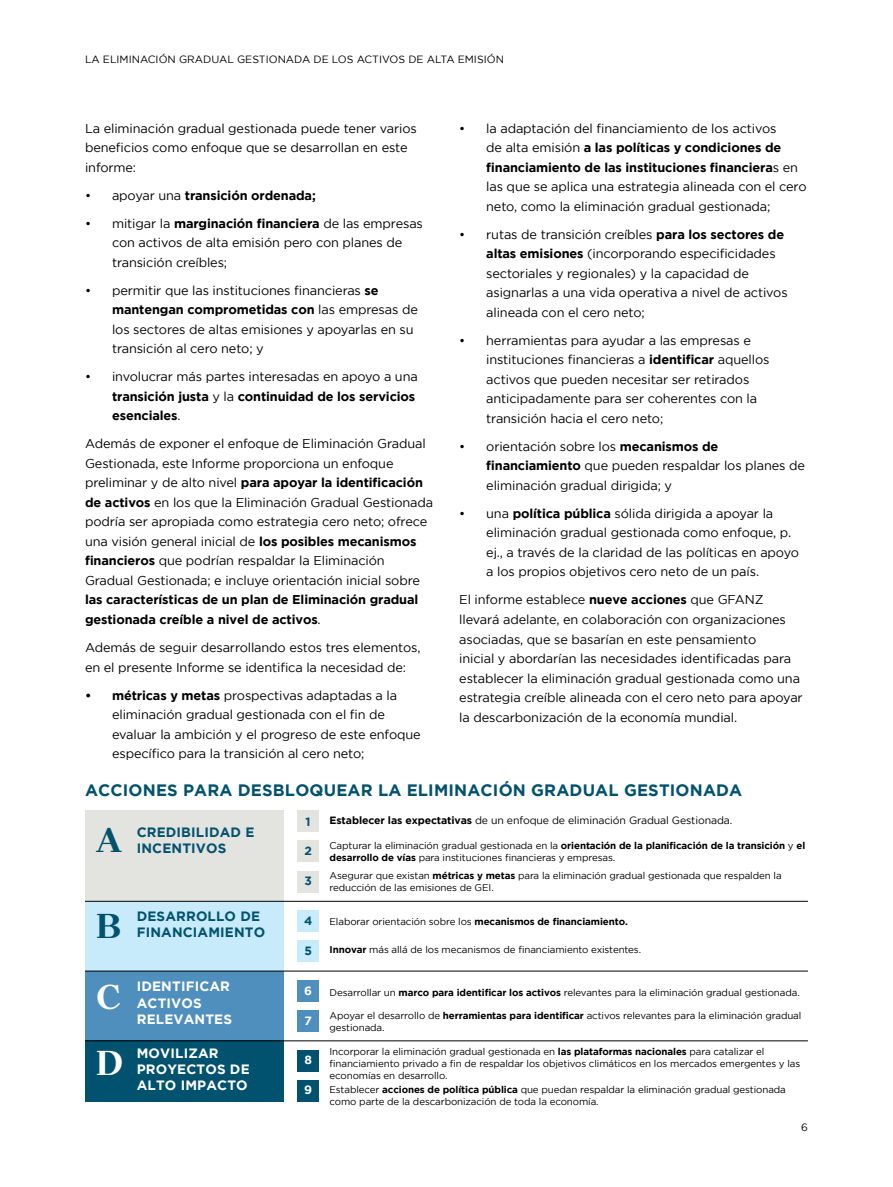
<style>
.page{position:relative;width:893px;height:1187px;background:#fff}
.page>*{position:absolute;margin:0;border:0;box-sizing:border-box;transform-origin:0 0}
.titulo{font:700 36px "Brygada 1918";color:#02526e}
.titulo-2{font:700 36px "Brygada 1918";color:#fff}
.SUBTÍTULO{font:700 16.5px "Gotham";letter-spacing:.01em;color:#02526e}
.SUBTÍTULO-2{font:700 13.5px/16.2px "Gotham";letter-spacing:.01em;color:#fff}
.SUBTÍTULO-3{font:700 13.5px/16.2px "Gotham";letter-spacing:.01em;color:#02526e}
.texto_corrido_9{font:12.75px/19.5px "Gotham";letter-spacing:-.01em;color:#000}
.t1{font:700 12.75px/19.5px "Gotham";letter-spacing:-.01em;color:#000}
.SUBTÍTULO-4{font:700 12px "Gotham";color:#02526e}
.SUBTÍTULO-5{font:700 12px "Gotham";color:#fff}
.texto_corrido_9-2{font:10.5px "Gotham";letter-spacing:-.01em;color:#000}
.texto_corrido_9-3{font:9.75px/11.7px "Gotham";letter-spacing:-.01em;color:#000}
.s1{font-weight:400}
.s2{font-weight:700}
</style>
<div class="page">
<div style="left:297px;top:809px;width:22px;height:22px;background:#e3e3e0"></div>
<div style="left:85px;top:809px;width:199px;height:92px;background:#e3e3e0"></div>
<div style="left:85px;top:901px;width:199px;height:70px;background:#c7ebfa"></div>
<div style="left:85px;top:971px;width:199px;height:69px;background:#4f8fbd"></div>
<div style="left:85px;top:1040px;width:199px;height:61px;background:#00526e"></div>
<div style="left:297px;top:840px;width:22px;height:22px;background:#e3e3e0"></div>
<div style="left:297px;top:940px;width:22px;height:22px;background:#c7ebfa"></div>
<div style="left:297px;top:1010px;width:22px;height:22px;background:#4f8fbd"></div>
<div style="left:297px;top:1079px;width:22px;height:22px;background:#00526e"></div>
<div style="left:297px;top:909px;width:22px;height:22px;background:#c7ebfa"></div>
<div style="left:297px;top:979px;width:22px;height:22px;background:#4f8fbd"></div>
<div style="left:297px;top:1049px;width:22px;height:22px;background:#00526e"></div>
<div style="left:297px;top:870px;width:22px;height:22px;background:#e3e3e0"></div>
<hr style="left:85px;top:901px;width:723px;height:1px;background:#000">
<hr style="left:85px;top:970px;width:723px;height:1px;background:#000">
<hr style="left:85px;top:1040px;width:723px;height:1px;background:#000">
<p class="texto_corrido_9-2" style="left:85px;top:53px;width:420px">LA ELIMINACIÓN GRADUAL GESTIONADA DE LOS ACTIVOS DE ALTA EMISIÓN</p>
<p class="texto_corrido_9" style="left:85px;top:118px;width:333px">La eliminación gradual gestionada puede tener varios beneficios como enfoque que se desarrollan en este informe:</p>
<p class="t1" style="left:85px;top:185px;width:232px"><span class="s1">• apoyar una</span> transición ordenada;</p>
<p class="texto_corrido_9" style="left:112px;top:213px;width:312px;text-indent:-27px">• mitigar la <span class="s2">marginación financiera</span> de las empresas con activos de alta emisión pero con planes de transición creíbles;</p>
<p class="texto_corrido_9" style="left:112px;top:280px;width:307px;text-indent:-27px">• permitir que las instituciones financieras <span class="s2">se mantengan comprometidas con</span> las empresas de los sectores de altas emisiones y apoyarlas en su transición al cero neto; y</p>
<p class="t1" style="left:112px;top:367px;width:307px;text-indent:-27px"><span class="s1">• involucrar más partes interesadas en apoyo a una </span>transición justa <span class="s1">y la</span> continuidad de los servicios esenciales<span class="s1">.</span></p>
<p class="texto_corrido_9" style="left:85px;top:434px;width:350px">Además de exponer el enfoque de Eliminación Gradual Gestionada, este Informe proporciona un enfoque preliminar y de alto nivel <span class="s2">para apoyar la identificación de activos</span> en los que la Eliminación Gradual Gestionada podría ser apropiada como estrategia cero neto; ofrece una visión general inicial de <span class="s2">los posibles mecanismos financieros</span> que podrían respaldar la Eliminación Gradual Gestionada; e incluye orientación inicial sobre <span class="s2">las características de un plan de Eliminación gradual gestionada creíble a nivel de activos</span>.</p>
<p class="texto_corrido_9" style="left:85px;top:637px;width:337px">Además de seguir desarrollando estos tres elementos, en el presente Informe se identifica la necesidad de:</p>
<p class="texto_corrido_9" style="left:112px;top:685px;width:310px;text-indent:-27px"><span class="s2">• métricas y metas</span> prospectivas adaptadas a la eliminación gradual gestionada con el fin de evaluar la ambición y el progreso de este enfoque específico para la transición al cero neto;</p>
<p class="texto_corrido_9" style="left:486px;top:118px;width:322px;text-indent:-27px">• la adaptación del financiamiento de los activos<br>de alta emisión <span class="s2">a las políticas y condiciones de financiamiento de las instituciones financiera</span>s en las que se aplica una estrategia alineada con el cero neto, como la eliminación gradual gestionada;</p>
<p class="texto_corrido_9" style="left:486px;top:224px;width:303px;text-indent:-27px">• rutas de transición creíbles <span class="s2">para los sectores de altas emisiones</span> (incorporando especificidades sectoriales y regionales) y la capacidad de asignarlas a una vida operativa a nivel de activos alineada con el cero neto;</p>
<p class="texto_corrido_9" style="left:486px;top:330px;width:285px;text-indent:-27px">• herramientas para ayudar a las empresas e instituciones financieras a <span class="s2">identificar</span> aquellos activos que pueden necesitar ser retirados anticipadamente para ser coherentes con la transición hacia el cero neto;</p>
<p class="texto_corrido_9" style="left:486px;top:436px;width:320px;text-indent:-27px">• orientación sobre los <span class="s2">mecanismos de financiamiento</span> que pueden respaldar los planes de eliminación gradual dirigida; y</p>
<p class="texto_corrido_9" style="left:486px;top:503px;width:314px;text-indent:-27px">• una <span class="s2">política pública</span> sólida dirigida a apoyar la eliminación gradual gestionada como enfoque, p. ej., a través de la claridad de las políticas en apoyo a los propios objetivos cero neto de un país.</p>
<p class="texto_corrido_9" style="left:459px;top:590px;width:345px">El informe establece <span class="s2">nueve acciones</span> que GFANZ llevará adelante, en colaboración con organizaciones asociadas, que se basarían en este pensamiento<br>inicial y abordarían las necesidades identificadas para establecer la eliminación gradual gestionada como una estrategia creíble alineada con el cero neto para apoyar la descarbonización de la economía mundial.</p>
<p class="SUBTÍTULO" style="left:85px;top:780px;width:659px">ACCIONES PARA DESBLOQUEAR LA ELIMINACIÓN GRADUAL GESTIONADA</p>
<p class="titulo" style="left:96px;top:813px;width:27px">A</p>
<p class="texto_corrido_9-2" style="left:330px;top:814px;width:404px"><span class="s2">Establecer las expectativas</span> de un enfoque de eliminación Gradual Gestionada.</p>
<p class="SUBTÍTULO-4" style="left:306px;top:814px;width:7px">1</p>
<p class="SUBTÍTULO-4" style="left:304px;top:843px;width:9px">2</p>
<p class="SUBTÍTULO-4" style="left:304px;top:874px;width:9px">3</p>
<p class="SUBTÍTULO-4" style="left:304px;top:913px;width:10px">4</p>
<p class="SUBTÍTULO-3" style="left:137px;top:823px;width:119px">CREDIBILIDAD E<br>INCENTIVOS</p>
<p class="texto_corrido_9-3" style="left:330px;top:839px;width:477px">Capturar la eliminación gradual gestionada en la <span class="s2">orientación de la planificación de la transición</span> y <span class="s2">el desarrollo de vías</span> para instituciones financieras y empresas.</p>
<p class="texto_corrido_9-3" style="left:330px;top:869px;width:454px">Asegurar que existan <span class="s2">métricas y metas</span> para la eliminación gradual gestionada que respalden la reducción de las emisiones de GEI.</p>
<p class="SUBTÍTULO-3" style="left:137px;top:907px;width:130px">DESARROLLO DE<br>FINANCIAMIENTO</p>
<p class="titulo" style="left:96px;top:899px;width:26px">B</p>
<p class="texto_corrido_9-3" style="left:330px;top:915px;width:300px">Elaborar orientación sobre los <span class="s2">mecanismos de financiamiento.</span></p>
<p class="texto_corrido_9-3" style="left:330px;top:943px;width:313px"><span class="s2">Innovar</span> más allá de los mecanismos de financiamiento existentes.</p>
<p class="SUBTÍTULO-4" style="left:304px;top:943px;width:9px">5</p>
<p class="titulo-2" style="left:96px;top:971px;width:26px">C</p>
<p class="titulo-2" style="left:96px;top:1037px;width:29px">D</p>
<p class="SUBTÍTULO-2" style="left:137px;top:978px;width:97px">IDENTIFICAR<br>ACTIVOS<br>RELEVANTES</p>
<p class="SUBTÍTULO-2" style="left:137px;top:1044px;width:114px">MOVILIZAR<br>PROYECTOS DE<br>ALTO IMPACTO</p>
<p class="SUBTÍTULO-5" style="left:304px;top:983px;width:9px">6</p>
<p class="texto_corrido_9-3" style="left:330px;top:986px;width:472px">Desarrollar un <span class="s2">marco para identificar los activos</span> relevantes para la eliminación gradual gestionada.</p>
<p class="SUBTÍTULO-5" style="left:304px;top:1014px;width:9px">7</p>
<p class="texto_corrido_9-3" style="left:330px;top:1009px;width:473px">Apoyar el desarrollo de <span class="s2">herramientas para identificar</span> activos relevantes para la eliminación gradual gestionada.</p>
<p class="SUBTÍTULO-5" style="left:304px;top:1052px;width:9px">8</p>
<p class="texto_corrido_9-3" style="left:330px;top:1045px;width:472px">Incorporar la eliminación gradual gestionada en <span class="s2">las plataformas nacionales</span> para catalizar el financiamiento privado a fin de respaldar los objetivos climáticos en los mercados emergentes y las economías en desarrollo.</p>
<p class="SUBTÍTULO-5" style="left:304px;top:1082px;width:9px">9</p>
<p class="texto_corrido_9-3" style="left:330px;top:1083px;width:458px">Establecer <span class="s2">acciones de política pública</span> que puedan respaldar la eliminación gradual gestionada como parte de la descarbonización de toda la economía.</p>
<p class="texto_corrido_9-2" style="left:801px;top:1121px;width:8px">6</p>
</div>
